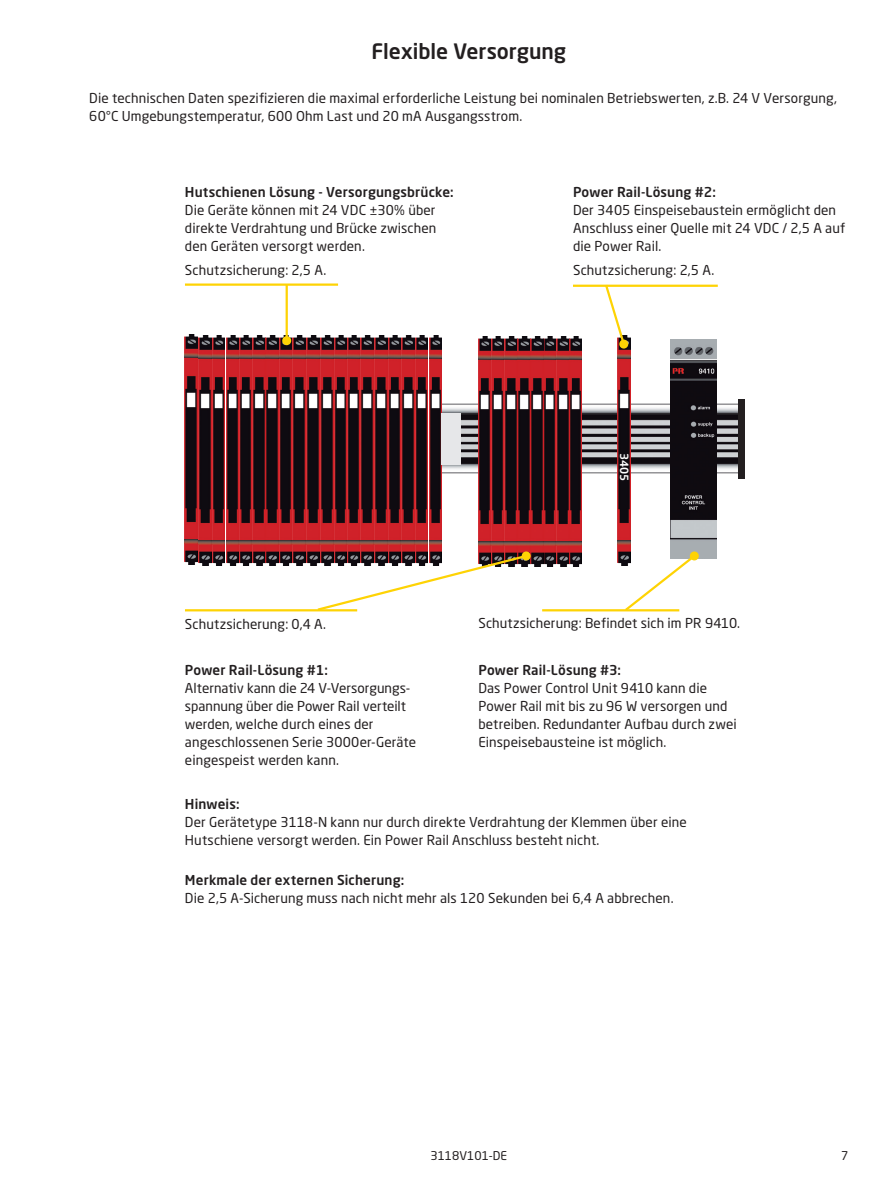
<style>
.page{position:relative;width:893px;height:1191px;background:#fff}
.page>*{position:absolute;margin:0;border:0;box-sizing:border-box;transform-origin:0 0}
.t1{font:500 21px "Neo Sans Pro";color:#231f20}
.t2{font:13.5px/18px "Neo Sans Pro";letter-spacing:.005em;color:#231f20}
.t3{font:500 13.5px "Neo Sans Pro";letter-spacing:.01em;color:#231f20}
.t4{font:12px "Neo Sans Pro";color:#231f20}
.t5{font:500 11.25px "Neo Sans Pro";color:#fff}
</style>
<div class="page">
<img style="left:442px;top:404px;width:296px;height:70px">
<div style="left:372px;top:395px;width:66px;height:79px;background:#d3282f"></div>
<img style="left:671px;top:340px;width:46px;height:219px">
<img style="left:618px;top:335px;width:12px;height:230px">
<img style="left:478px;top:336px;width:104px;height:230px">
<div style="left:738px;top:399px;width:7px;height:79px;background:#231f20"></div>
<img style="left:321px;top:335px;width:52px;height:218px">
<img style="left:375px;top:335px;width:67px;height:218px">
<img style="left:199px;top:335px;width:106px;height:230px">
<img style="left:307px;top:335px;width:12px;height:230px">
<img style="left:185px;top:334px;width:12px;height:230px">
<svg style="left:315px;top:553px;width:214px;height:59px"></svg>
<div style="left:522px;top:551px;width:9px;height:9px;background:#fed304;border-radius:50%"></div>
<svg style="left:623px;top:553px;width:73px;height:59px"></svg>
<div style="left:690px;top:551px;width:9px;height:9px;background:#fed304;border-radius:50%"></div>
<hr style="left:185px;top:283px;width:153px;height:3px;background:#fed304">
<hr style="left:573px;top:285px;width:145px;height:2px;background:#fed304">
<svg style="left:603px;top:284px;width:24px;height:63px"></svg>
<div style="left:619px;top:339px;width:9px;height:9px;background:#fed304;border-radius:50%"></div>
<hr style="left:286px;top:284px;width:2px;height:57px;background:#fed304">
<div style="left:282px;top:336px;width:9px;height:9px;background:#fed304;border-radius:50%"></div>
<div style="left:441px;top:414px;width:20px;height:51px;background:#e6e7e9"></div>
<hr style="left:185px;top:609px;width:172px;height:2px;background:#fed304">
<hr style="left:542px;top:609px;width:137px;height:2px;background:#fed304">
<h1 class="t1" style="left:372px;top:38px;width:196px">Flexible Versorgung</h1>
<p class="t2" style="left:89px;top:89px;width:749px">Die technischen Daten spezifizieren die maximal erforderliche Leistung bei nominalen Betriebswerten, z.B. 24 V Versorgung,<br>60°C Umgebungstemperatur, 600 Ohm Last und 20 mA Ausgangsstrom.</p>
<p class="t3" style="left:185px;top:184px;width:270px">Hutschienen Lösung - Versorgungsbrücke:</p>
<p class="t2" style="left:185px;top:201px;width:253px;text-align:justify">Die Geräte können mit 24 VDC ±30% über direkte Verdrahtung und Brücke zwischen den Geräten versorgt werden.</p>
<p class="t2" style="left:185px;top:261px;width:143px">Schutzsicherung: 2,5 A.</p>
<p class="t3" style="left:573px;top:184px;width:144px">Power Rail-Lösung #2:</p>
<p class="t2" style="left:573px;top:201px;width:274px">Der 3405 Einspeisebaustein ermöglicht den<br>Anschluss einer Quelle mit 24 VDC / 2,5 A auf die Power Rail.</p>
<p class="t2" style="left:573px;top:261px;width:143px">Schutzsicherung: 2,5 A.</p>
<p class="t5" style="left:632px;top:453px;width:30px;rotate:90deg">3405</p>
<p class="t2" style="left:185px;top:615px;width:143px">Schutzsicherung: 0,4 A.</p>
<p class="t2" style="left:478px;top:614px;width:263px">Schutzsicherung: Befindet sich im PR 9410.</p>
<p class="t3" style="left:185px;top:661px;width:144px">Power Rail-Lösung #1:</p>
<p class="t2" style="left:185px;top:679px;width:233px">Alternativ kann die 24 V-Versorgungs&shy;spannung über die Power Rail verteilt werden, welche durch eines der angeschlossenen Serie 3000er-Geräte eingespeist werden kann.</p>
<p class="t3" style="left:478px;top:661px;width:144px">Power Rail-Lösung #3:</p>
<p class="t2" style="left:478px;top:679px;width:260px">Das Power Control Unit 9410 kann die Power Rail mit bis zu 96 W versorgen und betreiben. Redundanter Aufbau durch zwei Einspeisebausteine ist möglich.</p>
<p class="t3" style="left:185px;top:795px;width:56px">Hinweis:</p>
<p class="t2" style="left:185px;top:813px;width:503px">Der Gerätetype 3118-N kann nur durch direkte Verdrahtung der Klemmen über eine<br>Hutschiene versorgt werden. Ein Power Rail Anschluss besteht nicht.</p>
<p class="t3" style="left:185px;top:871px;width:221px">Merkmale der externen Sicherung:</p>
<p class="t2" style="left:185px;top:888px;width:490px">Die 2,5 A-Sicherung muss nach nicht mehr als 120 Sekunden bei 6,4 A abbrechen.</p>
<p class="t4" style="left:430px;top:1148px;width:78px">3118V101-DE</p>
<p class="t4" style="left:841px;top:1148px;width:9px">7</p>
</div>
